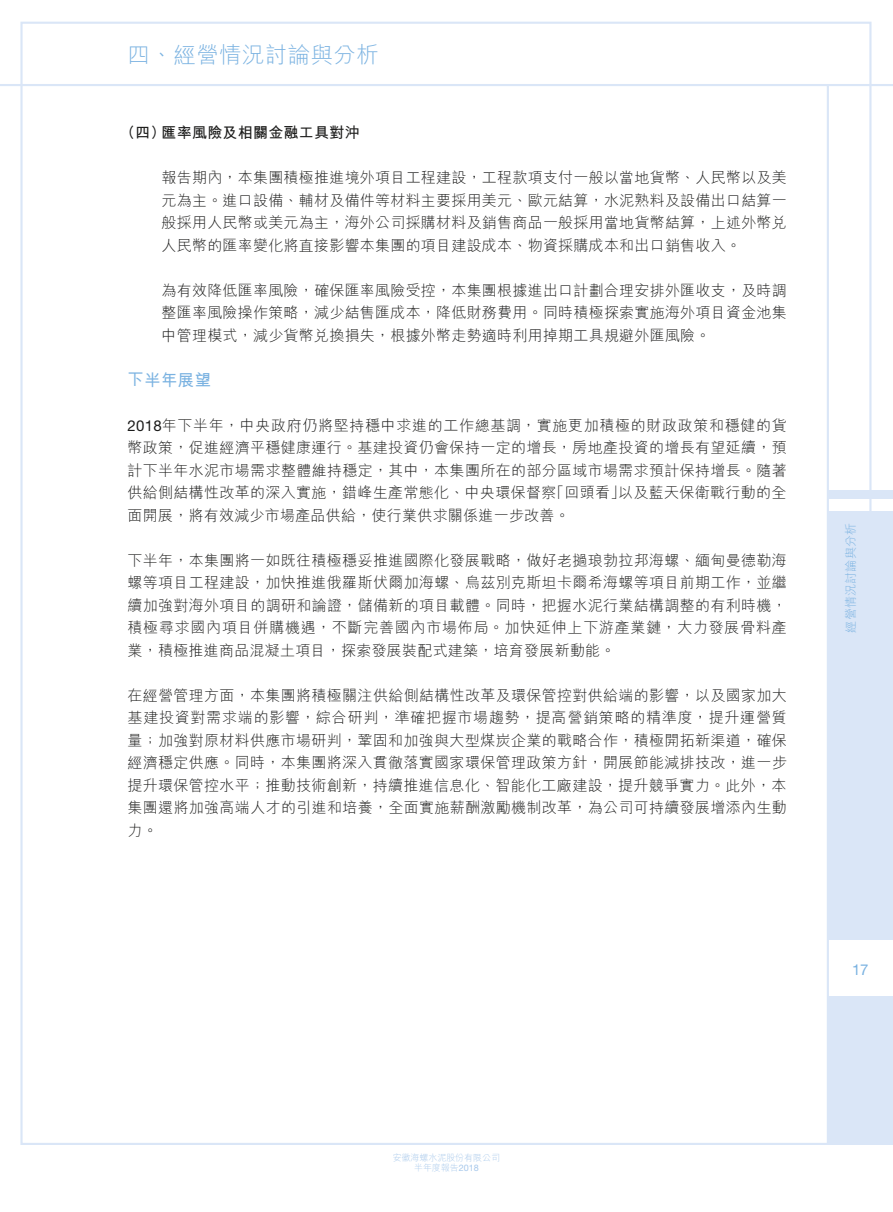
<style>
.page{position:relative;width:893px;height:1212px;background:#fff}
.page>*{position:absolute;margin:0;border:0;box-sizing:border-box;transform-origin:0 0}
.t1{font:300 22.5px "M Hei HK";letter-spacing:.015em;color:#7ab2e1}
.t2{font:700 16.5px "M Hei HK";letter-spacing:.015em;color:#7ab2e1}
.t3{font:300 15px/22.5px "M Hei HK";letter-spacing:.015em;color:#1c1c1b;text-align:justify}
.t4{font:700 15px "M Hei HK";letter-spacing:.015em;color:#1c1c1b}
.t5{font:15px "Helvetica Neue LT Std";color:#7ab2e1}
.t6{font:300 12px "M Hei HK";letter-spacing:.015em;color:#7ab2e1}
.t7{font:300 9px/10.8px "M Hei HK";letter-spacing:-.005em;color:#a7c8eb;text-align:center}
.s1{font-family:"Helvetica Neue LT Std";font-weight:400}
</style>
<div class="page">
<div style="left:828px;top:511px;width:65px;height:634px;background:#dae6f7"></div>
<div style="left:828px;top:490px;width:65px;height:9px;background:#dae6f7"></div>
<hr style="left:0;top:84px;width:893px;height:2px;background:#dae6f7">
<div style="left:828px;top:941px;width:65px;height:55px;background:#fff"></div>
<hr style="left:827px;top:85px;width:2px;height:1060px;background:#dae6f7">
<h1 class="t1" style="left:128px;top:39px;width:253px">四、經營情況討論與分析</h1>
<p class="t4" style="left:120px;top:122px;width:241px">（四）匯率風險及相關金融工具對沖</p>
<p class="t3" style="left:162px;top:166px;width:627px">報告期內，本集團積極推進境外項目工程建設，工程款項支付一般以當地貨幣、人民幣以及美元為主。進口設備、輔材及備件等材料主要採用美元、歐元結算，水泥熟料及設備出口結算一般採用人民幣或美元為主，海外公司採購材料及銷售商品一般採用當地貨幣結算，上述外幣兌人民幣的匯率變化將直接影響本集團的項目建設成本、物資採購成本和出口銷售收入。</p>
<p class="t3" style="left:162px;top:278px;width:627px">為有效降低匯率風險，確保匯率風險受控，本集團根據進出口計劃合理安排外匯收支，及時調整匯率風險操作策略，減少結售匯成本，降低財務費用。同時積極探索實施海外項目資金池集中管理模式，減少貨幣兌換損失，根據外幣走勢適時利用掉期工具規避外匯風險。</p>
<p class="t2" style="left:128px;top:368px;width:85px">下半年展望</p>
<p class="t3" style="left:128px;top:413px;width:661px"><span class="s1">2018</span>年下半年，中央政府仍將堅持穩中求進的工作總基調，實施更加積極的財政政策和穩健的貨幣政策，促進經濟平穩健康運行。基建投資仍會保持一定的增長，房地產投資的增長有望延續，預計下半年水泥市場需求整體維持穩定，其中，本集團所在的部分區域市場需求預計保持增長。隨著供給側結構性改革的深入實施，錯峰生產常態化、中央環保督察「回頭看」以及藍天保衛戰行動的全面開展，將有效減少市場產品供給，使行業供求關係進一步改善。</p>
<p class="t3" style="left:128px;top:548px;width:661px">下半年，本集團將一如既往積極穩妥推進國際化發展戰略，做好老撾琅勃拉邦海螺、緬甸曼德勒海螺等項目工程建設，加快推進俄羅斯伏爾加海螺、烏茲別克斯坦卡爾希海螺等項目前期工作，並繼續加強對海外項目的調研和論證，儲備新的項目載體。同時，把握水泥行業結構調整的有利時機，積極尋求國內項目併購機遇，不斷完善國內市場佈局。加快延伸上下游產業鏈，大力發展骨料產業，積極推進商品混凝土項目，探索發展裝配式建築，培育發展新動能。</p>
<p class="t3" style="left:128px;top:683px;width:661px">在經營管理方面，本集團將積極關注供給側結構性改革及環保管控對供給端的影響，以及國家加大基建投資對需求端的影響，綜合研判，準確把握市場趨勢，提高營銷策略的精準度，提升運營質量；加強對原材料供應市場研判，鞏固和加強與大型煤炭企業的戰略合作，積極開拓新渠道，確保經濟穩定供應。同時，本集團將深入貫徹落實國家環保管理政策方針，開展節能減排技改，進一步提升環保管控水平；推動技術創新，持續推進信息化、智能化工廠建設，提升競爭實力。此外，本集團還將加強高端人才的引進和培養，全面實施薪酬激勵機制改革，為公司可持續發展增添內生動力。</p>
<p class="t6" style="left:842px;top:633px;width:111px;rotate:-90deg">經營情況討論與分析</p>
<p class="t5" style="left:852px;top:960px;width:18px">17</p>
<p class="t7" style="left:393px;top:1151px;width:109px">安徽海螺水泥股份有限公司半年度報告<span class="s1">2018</span></p>
</div>
